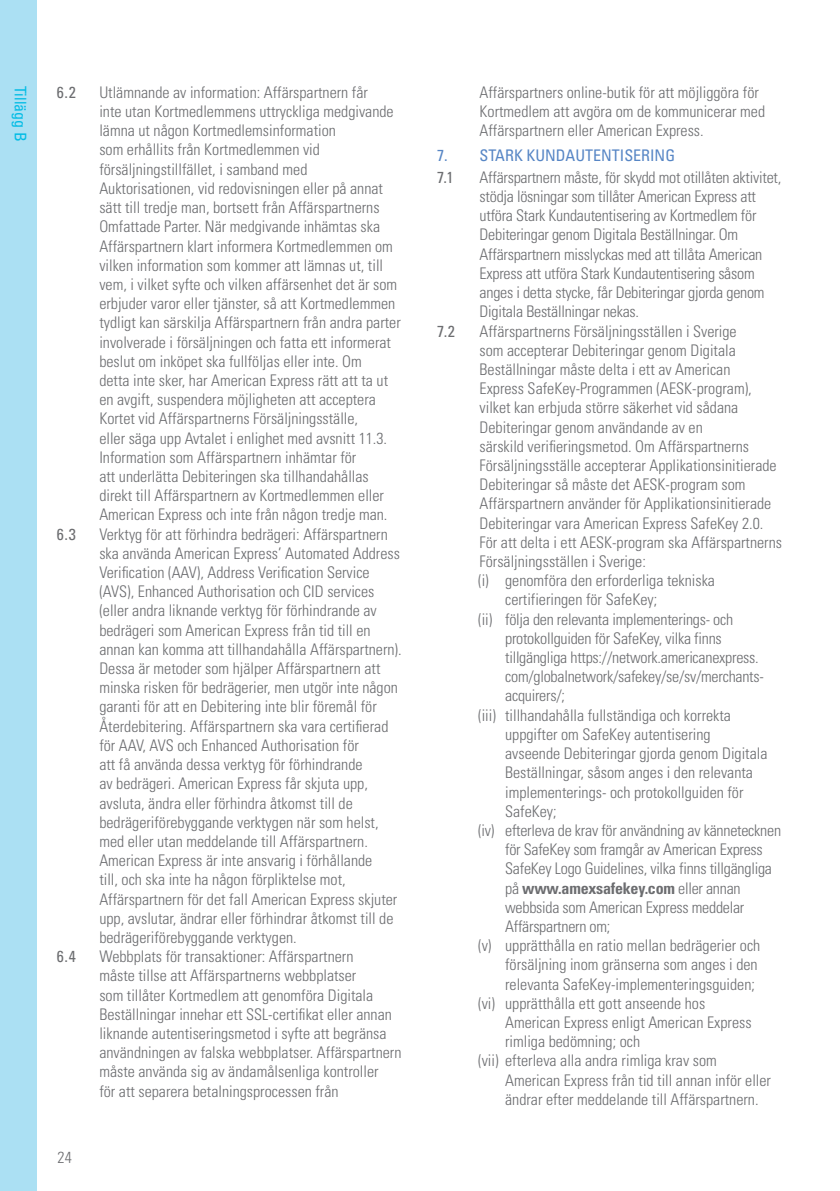
<style>
.page{position:relative;width:840px;height:1191px;background:#fff}
.page>*{position:absolute;margin:0;border:0;box-sizing:border-box;transform-origin:0 0}
.t1{font:300 condensed 16px/19.2px "Univers";color:#6c6d70}
.t2{font:700 condensed 16px "Univers";letter-spacing:-.015em;color:#6c6d70}
.t3{font:condensed 16px "Univers";color:#5786c5}
.t4{font:condensed 16px "Univers";color:#6c6d70}
.t5{font:condensed 16px "Univers";color:#02bce5}
.s1{font-weight:300}
</style>
<div class="page">
<div style="left:0;top:0;width:36px;height:1191px;background:#abe0f3"></div>
<p class="t5" style="left:31px;top:86px;width:57px;rotate:90deg">Tillägg B</p>
<p class="t1" style="left:479px;top:82px;width:287px">Affärspartners online-butik för att möjliggöra för<br>Kortmedlem att avgöra om de kommunicerar med<br>Affärspartnern eller American Express.</p>
<p class="t3" style="left:437px;top:145px;width:239px">7. STARK KUNDAUTENTISERING</p>
<p class="t4" style="left:437px;top:167px;width:18px">7.1</p>
<p class="t1" style="left:479px;top:167px;width:303px">Affärspartnern måste, för skydd mot otillåten aktivitet, stödja lösningar som tillåter American Express att utföra Stark Kundautentisering av Kortmedlem för Debiteringar genom Digitala Beställningar. Om Affärspartnern misslyckas med att tillåta American Express att utföra Stark Kundautentisering såsom anges i detta stycke, får Debiteringar gjorda genom Digitala Beställningar nekas.</p>
<p class="t4" style="left:437px;top:321px;width:20px">7.2</p>
<p class="t1" style="left:479px;top:321px;width:258px">Affärspartnerns Försäljningsställen i Sverige</p>
<p class="t1" style="left:479px;top:340px;width:257px">som accepterar Debiteringar genom Digitala</p>
<p class="t1" style="left:479px;top:359px;width:252px">Beställningar måste delta i ett av American</p>
<p class="t1" style="left:479px;top:379px;width:273px">Express SafeKey-Programmen (AESK-program),</p>
<p class="t1" style="left:479px;top:398px;width:260px">vilket kan erbjuda större säkerhet vid sådana</p>
<p class="t1" style="left:479px;top:417px;width:224px">Debiteringar genom användande av en</p>
<p class="t1" style="left:479px;top:436px;width:271px">särskild verifieringsmetod. Om Affärspartnerns</p>
<p class="t1" style="left:479px;top:455px;width:298px">Försäljningsställe accepterar Applikationsinitierade</p>
<p class="t1" style="left:479px;top:475px;width:267px">Debiteringar så måste det AESK-program som</p>
<p class="t1" style="left:479px;top:494px;width:293px">Affärspartnern använder för Applikationsinitierade</p>
<p class="t1" style="left:479px;top:513px;width:285px">Debiteringar vara American Express SafeKey 2.0.</p>
<p class="t1" style="left:479px;top:532px;width:304px">För att delta i ett AESK-program ska Affärspartnerns</p>
<p class="t1" style="left:479px;top:551px;width:168px">Försäljningsställen i Sverige:</p>
<p class="t1" style="left:478px;top:571px;width:238px">(i) genomföra den erforderliga tekniska</p>
<p class="t1" style="left:505px;top:590px;width:153px">certifieringen för SafeKey;</p>
<p class="t1" style="left:478px;top:609px;width:256px">(ii) följa den relevanta implementerings- och</p>
<p class="t1" style="left:505px;top:628px;width:218px">protokollguiden för SafeKey, vilka finns</p>
<p class="t1" style="left:505px;top:647px;width:255px">tillgängliga https://network.americanexpress.</p>
<p class="t1" style="left:505px;top:667px;width:260px">com/globalnetwork/safekey/se/sv/merchants-</p>
<p class="t1" style="left:505px;top:686px;width:61px">acquirers/;</p>
<p class="t1" style="left:478px;top:705px;width:254px">(iii) tillhandahålla fullständiga och korrekta</p>
<p class="t1" style="left:505px;top:724px;width:207px">uppgifter om SafeKey autentisering</p>
<p class="t1" style="left:505px;top:743px;width:264px">avseende Debiteringar gjorda genom Digitala</p>
<p class="t1" style="left:505px;top:763px;width:249px">Beställningar, såsom anges i den relevanta</p>
<p class="t1" style="left:505px;top:782px;width:240px">implementerings- och protokollguiden för</p>
<p class="t1" style="left:505px;top:801px;width:53px">SafeKey;</p>
<p class="t1" style="left:478px;top:820px;width:304px">(iv) efterleva de krav för användning av kännetecknen</p>
<p class="t1" style="left:505px;top:839px;width:259px">för SafeKey som framgår av American Express</p>
<p class="t1" style="left:505px;top:859px;width:268px">SafeKey Logo Guidelines, vilka finns tillgängliga</p>
<p class="t2" style="left:505px;top:878px;width:237px"><span class="s1">på</span> www.amexsafekey.com <span class="s1">eller annan</span></p>
<p class="t1" style="left:505px;top:897px;width:241px">webbsida som American Express meddelar</p>
<p class="t1" style="left:505px;top:916px;width:107px">Affärspartnern om;</p>
<p class="t1" style="left:478px;top:935px;width:283px">(v) upprätthålla en ratio mellan bedrägerier och</p>
<p class="t1" style="left:505px;top:955px;width:254px">försäljning inom gränserna som anges i den</p>
<p class="t1" style="left:505px;top:974px;width:251px">relevanta SafeKey-implementeringsguiden;</p>
<p class="t1" style="left:478px;top:993px;width:228px">(vi) upprätthålla ett gott anseende hos</p>
<p class="t1" style="left:505px;top:1012px;width:248px">American Express enligt American Express</p>
<p class="t1" style="left:505px;top:1031px;width:137px">rimliga bedömning; och</p>
<p class="t1" style="left:478px;top:1051px;width:240px">(vii) efterleva alla andra rimliga krav som</p>
<p class="t1" style="left:505px;top:1070px;width:267px">American Express från tid till annan inför eller</p>
<p class="t1" style="left:505px;top:1089px;width:255px">ändrar efter meddelande till Affärspartnern.</p>
<p class="t4" style="left:57px;top:82px;width:21px">6.2</p>
<p class="t1" style="left:99px;top:82px;width:303px">Utlämnande av information: Affärspartnern får<br>inte utan Kortmedlemmens uttryckliga medgivande lämna ut någon Kortmedlemsinformation<br>som erhållits från Kortmedlemmen vid försäljningstillfället, i samband med Auktorisationen, vid redovisningen eller på annat sätt till tredje man, bortsett från Affärspartnerns Omfattade Parter. När medgivande inhämtas ska Affärspartnern klart informera Kortmedlemmen om vilken information som kommer att lämnas ut, till vem, i vilket syfte och vilken affärsenhet det är som erbjuder varor eller tjänster, så att Kortmedlemmen tydligt kan särskilja Affärspartnern från andra parter involverade i försäljningen och fatta ett informerat beslut om inköpet ska fullföljas eller inte. Om<br>detta inte sker, har American Express rätt att ta ut en avgift, suspendera möjligheten att acceptera Kortet vid Affärspartnerns Försäljningsställe,<br>eller säga upp Avtalet i enlighet med avsnitt 11.3.<br>Information som Affärspartnern inhämtar för<br>att underlätta Debiteringen ska tillhandahållas direkt till Affärspartnern av Kortmedlemmen eller American Express och inte från någon tredje man.</p>
<p class="t4" style="left:57px;top:524px;width:21px">6.3</p>
<p class="t1" style="left:99px;top:524px;width:304px">Verktyg för att förhindra bedrägeri: Affärspartnern ska använda American Express’ Automated Address Verification (AAV), Address Verification Service (AVS), Enhanced Authorisation och CID services (eller andra liknande verktyg för förhindrande av bedrägeri som American Express från tid till en annan kan komma att tillhandahålla Affärspartnern).<br>Dessa är metoder som hjälper Affärspartnern att minska risken för bedrägerier, men utgör inte någon garanti för att en Debitering inte blir föremål för Återdebitering. Affärspartnern ska vara certifierad för AAV, AVS och Enhanced Authorisation för<br>att få använda dessa verktyg för förhindrande<br>av bedrägeri. American Express får skjuta upp, avsluta, ändra eller förhindra åtkomst till de bedrägeriförebyggande verktygen när som helst, med eller utan meddelande till Affärspartnern.<br>American Express är inte ansvarig i förhållande<br>till, och ska inte ha någon förpliktelse mot, Affärspartnern för det fall American Express skjuter upp, avslutar, ändrar eller förhindrar åtkomst till de bedrägeriförebyggande verktygen.</p>
<p class="t4" style="left:57px;top:946px;width:21px">6.4</p>
<p class="t1" style="left:99px;top:946px;width:303px">Webbplats för transaktioner: Affärspartnern<br>måste tillse att Affärspartnerns webbplatser<br>som tillåter Kortmedlem att genomföra Digitala Beställningar innehar ett SSL-certifikat eller annan liknande autentiseringsmetod i syfte att begränsa användningen av falska webbplatser. Affärspartnern måste använda sig av ändamålsenliga kontroller<br>för att separera betalningsprocessen från</p>
<p class="t1" style="left:58px;top:1147px;width:16px">24</p>
</div>
